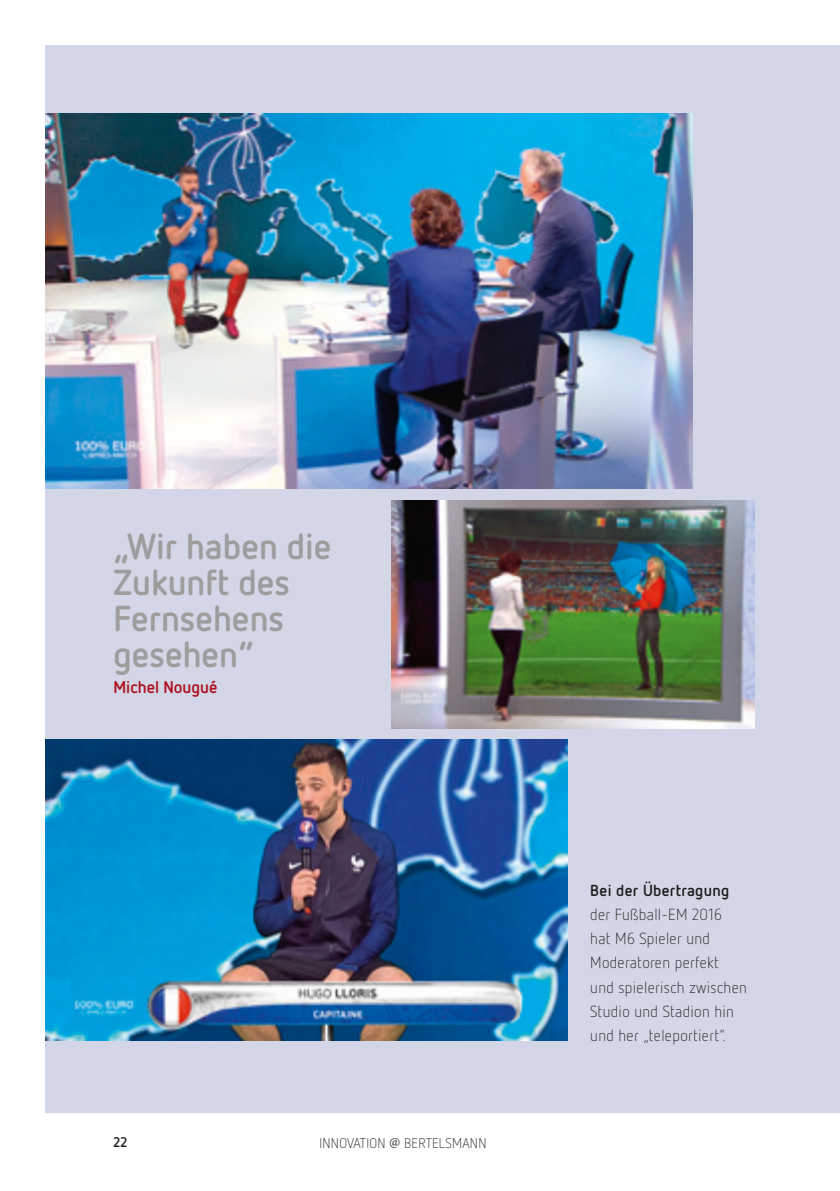
<style>
.page{position:relative;width:840px;height:1191px;background:#fff}
.page>*{position:absolute;margin:0;border:0;box-sizing:border-box;transform-origin:0 0}
.t1{font:700 36px/36px "Netto OT";color:#9d9d9d}
.t2{font:700 17px "Netto OT";color:#af0e1c}
.t3{font:300 16px/24px "Netto OT";letter-spacing:.02em;color:#1d1d1b}
.t4{font:700 16px "Netto OT";letter-spacing:.02em;color:#1d1d1b}
.t5{font:300 14px "Netto OT";letter-spacing:.02em;color:#1d1d1b}
.t6{font:700 14px "Netto OT";color:#1d1d1b}
.s1{font-family:"Milo Serif OT";font-weight:400}
</style>
<div class="page">
<div style="left:45px;top:45px;width:794px;height:1067px;background:#d2d6e6"></div>
<img style="left:45px;top:739px;width:522px;height:301px">
<img style="left:45px;top:113px;width:647px;height:376px">
<img style="left:391px;top:500px;width:363px;height:228px">
<h1 class="t1" style="left:113px;top:527px;width:219px">„Wir haben die<br>Zukunft des<br>Fernsehens gesehen“</h1>
<p class="t2" style="left:113px;top:676px;width:105px">Michel Nougué</p>
<p class="t6" style="left:113px;top:1133px;width:15px">22</p>
<p class="t5" style="left:319px;top:1134px;width:168px">INNOVATION <span class="s1">@</span> BERTELSMANN</p>
<p class="t4" style="left:590px;top:880px;width:140px">Bei der Übertragung</p>
<p class="t3" style="left:590px;top:902px;width:158px">der Fußball-EM 2016<br>hat M6 Spieler und<br>Moderatoren perfekt<br>und spielerisch zwischen<br>Studio und Stadion hin und her „teleportiert“.</p>
</div>
